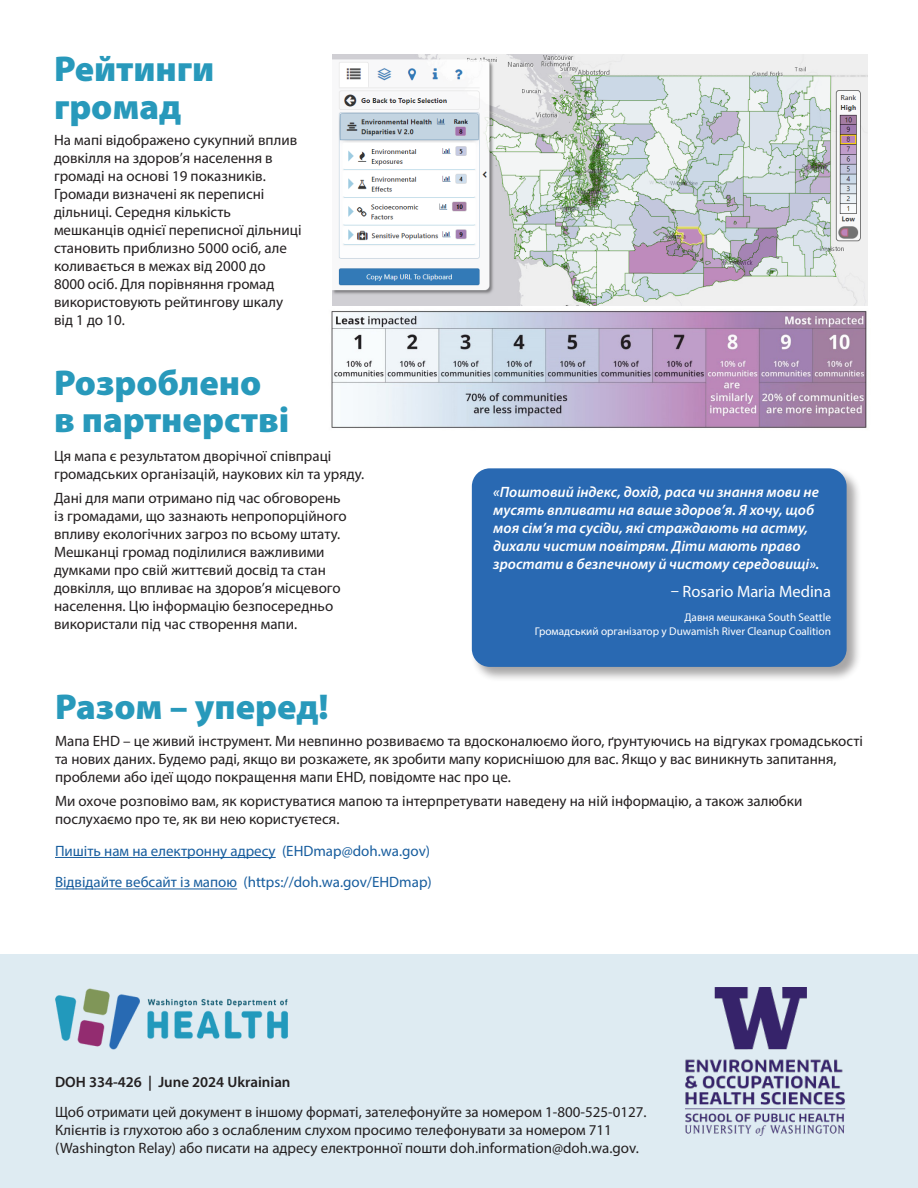
<style>
.page{position:relative;width:918px;height:1188px;background:#fff}
.page>*{position:absolute;margin:0;border:0;box-sizing:border-box;transform-origin:0 0}
.t1{font:900 36px/37.5px "Myriad Pro";color:#2899bb}
.t2{font:16.5px "Myriad Pro";color:#fff}
.t3{font:15px/18px "Myriad Pro";color:#231f20}
.t4{font:italic 600 15px/18px "Myriad Pro";color:#fff}
.t5{font:15px "Myriad Pro";color:#175d9e}
.t6{font:600 15px "Myriad Pro";color:#231f20}
.t7{font:11.25px "Myriad Pro";color:#fff}
</style>
<div class="page">
<hr style="left:55px;top:857px;width:221px;height:1px;background:#175d9e">
<hr style="left:55px;top:889px;width:182px;height:1px;background:#175d9e">
<div style="left:470px;top:467px;width:392px;height:215px;background:#231f20;opacity:.4"></div>
<div style="left:472px;top:468px;width:375px;height:199px;background:#2969b2;border-radius:18px"></div>
<div style="left:0;top:955px;width:918px;height:233px;background:#deebf2"></div>
<img style="left:685px;top:987px;width:161px;height:148px">
<img style="left:55px;top:988px;width:233px;height:62px">
<img style="left:332px;top:55px;width:535px;height:251px">
<img style="left:331px;top:311px;width:536px;height:117px">
<h2 class="t1" style="left:54px;top:49px;width:162px">Рейтинги громад</h2>
<p class="t3" style="left:54px;top:131px;width:249px">На мапі відображено сукупний вплив довкілля на здоров’я населення в громаді на основі 19 показників.<br>Громади визначені як переписні дільниці. Середня кількість мешканців однієї переписної дільниці становить приблизно 5000 осіб, але коливається в межах від 2000 до<br>8000 осіб. Для порівняння громад використовують рейтингову шкалу від 1 до 10.</p>
<h2 class="t1" style="left:54px;top:362px;width:237px">Розроблено в партнерстві</h2>
<p class="t3" style="left:54px;top:446px;width:312px">Ця мапа є результатом дворічної співпраці громадських організацій, наукових кіл та уряду.</p>
<p class="t3" style="left:54px;top:489px;width:294px">Дані для мапи отримано під час обговорень із громадами, що зазнають непропорційного впливу екологічних загроз по всьому штату.<br>Мешканці громад поділилися важливими думками про свій життєвий досвід та стан довкілля, що впливає на здоров’я місцевого населення. Цю інформацію безпосередньо використали під час створення мапи.</p>
<h2 class="t1" style="left:55px;top:687px;width:275px">Разом – уперед!</h2>
<p class="t4" style="left:493px;top:483px;width:328px">«Поштовий індекс, дохід, раса чи знання мови не мусять впливати на ваше здоров’я. Я хочу, щоб моя сім’я та сусіди, які страждають на астму, дихали чистим повітрям. Діти мають право зростати в безпечному й чистому середовищі».</p>
<p class="t2" style="left:671px;top:581px;width:162px">– Rosario Maria Medina</p>
<p class="t7" style="left:684px;top:610px;width:148px">Давня мешканка South Seattle</p>
<p class="t7" style="left:535px;top:624px;width:298px">Громадський організатор у Duwamish River Cleanup Coalition</p>
<p class="t3" style="left:55px;top:731px;width:809px">Мапа EHD – це живий інструмент. Ми невпинно розвиваємо та вдосконалюємо його, ґрунтуючись на відгуках громадськості та нових даних. Будемо раді, якщо ви розкажете, як зробити мапу кориснішою для вас. Якщо у вас виникнуть запитання, проблеми або ідеї щодо покращення мапи EHD, повідомте нас про це.</p>
<p class="t3" style="left:55px;top:792px;width:749px">Ми охоче розповімо вам, як користуватися мапою та інтерпретувати наведену на ній інформацію, а також залюбки послухаємо про те, як ви нею користуєтеся.</p>
<p class="t5" style="left:55px;top:842px;width:377px">Пишіть нам на електронну адресу (EHDmap@doh.wa.gov)</p>
<p class="t5" style="left:55px;top:873px;width:378px">Відвідайте вебсайт із мапою (https://doh.wa.gov/EHDmap)</p>
<h2 class="t6" style="left:55px;top:1073px;width:237px">DOH 334-426 | June 2024 Ukrainian</h2>
<p class="t3" style="left:55px;top:1103px;width:593px">Щоб отримати цей документ в іншому форматі, зателефонуйте за номером 1-800-525-0127.<br>Клієнтів із глухотою або з ослабленим слухом просимо телефонувати за номером 711 (Washington Relay) або писати на адресу електронної пошти doh.information@doh.wa.gov.</p>
</div>
